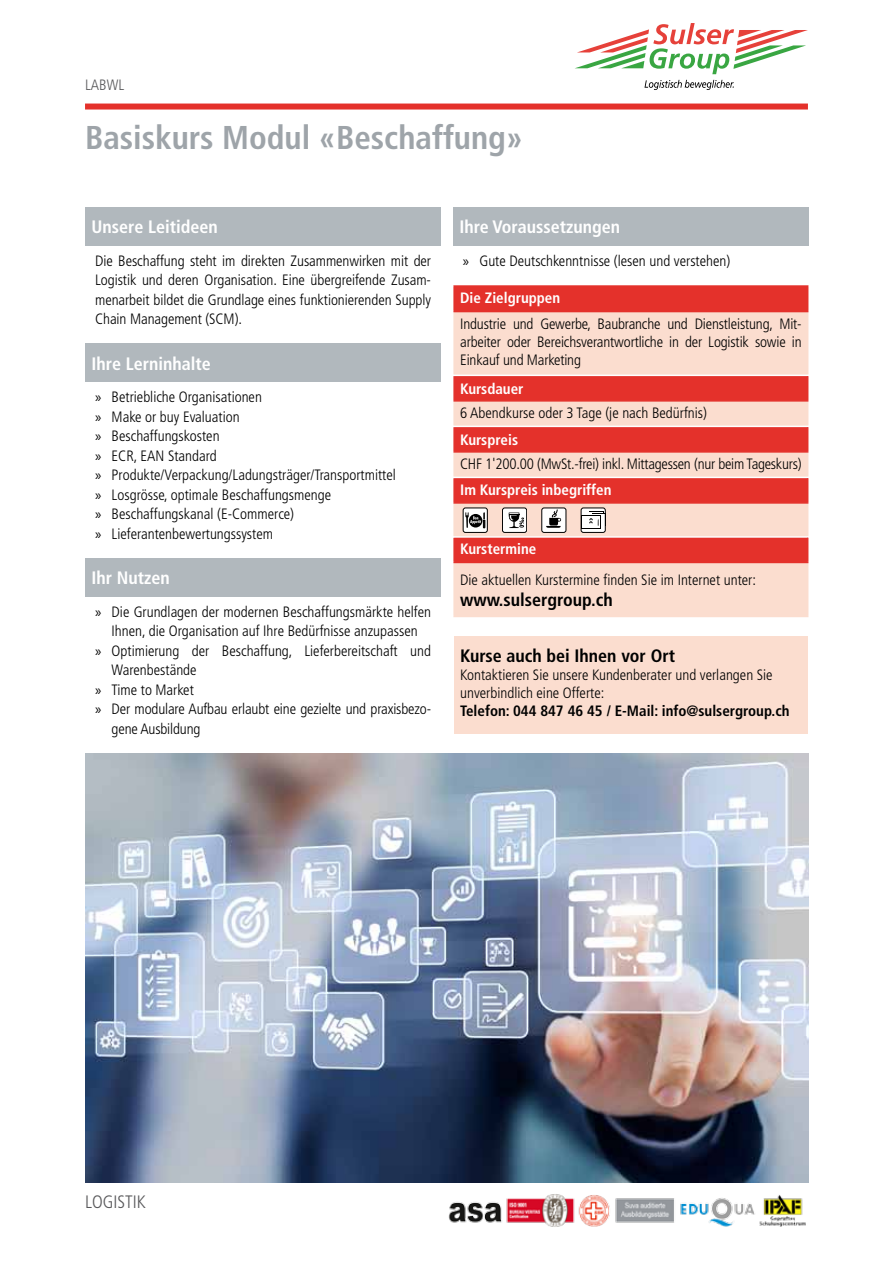
<style>
.page{position:relative;width:893px;height:1263px;background:#fff}
.page>*{position:absolute;margin:0;border:0;box-sizing:border-box;transform-origin:0 0}
.t1{font:700 condensed 33px "Frutiger";color:#9ea4a9}
.t2{font:700 condensed 18px "Frutiger";color:#fff}
.t3{font:700 condensed 18px "Frutiger";color:#000}
.t4{font:300 condensed 18px "Frutiger";color:#58585a}
.t5{font:300 condensed 15px/19.5px "Frutiger";color:#000;text-align:justify}
.t6{font:700 condensed 15px "Frutiger";color:#fff}
.t7{font:700 condensed 15px "Frutiger";color:#000}
.t8{font:300 condensed 15px "Frutiger";color:#58585a}
.s1{font-family:"Myriad Pro";font-weight:400;font-stretch:normal}
</style>
<div class="page">
<div style="left:85px;top:104px;width:723px;height:6px;background:#e4312b"></div>
<img style="left:448px;top:1194px;width:358px;height:33px">
<svg style="left:575px;top:23px;width:233px;height:51px"></svg>
<svg style="left:644px;top:80px;width:90px;height:10px"></svg>
<div style="left:454px;top:286px;width:354px;height:26px;background:#e4312b"></div>
<div style="left:455px;top:312px;width:352px;height:304px;background:#fbddcf"></div>
<svg style="left:455px;top:376px;width:352px;height:186px;background:#ed7b72"></svg>
<hr style="left:453px;top:312px;width:2px;height:63px;background:#fbddcf">
<hr style="left:807px;top:312px;width:1px;height:63px;background:#fbddcf">
<hr style="left:453px;top:402px;width:2px;height:24px;background:#fbddcf">
<hr style="left:453px;top:453px;width:2px;height:24px;background:#fbddcf">
<hr style="left:453px;top:504px;width:2px;height:32px;background:#fbddcf">
<hr style="left:807px;top:504px;width:1px;height:32px;background:#fbddcf">
<hr style="left:453px;top:563px;width:2px;height:53px;background:#fbddcf">
<hr style="left:807px;top:563px;width:1px;height:53px;background:#fbddcf">
<hr style="left:453px;top:616px;width:355px;height:1px;background:#fbddcf">
<hr style="left:453px;top:285px;width:355px;height:2px;background:#e4312b">
<hr style="left:453px;top:287px;width:2px;height:24px;background:#e4312b">
<hr style="left:453px;top:311px;width:355px;height:1px;background:#e4312b">
<hr style="left:453px;top:376px;width:2px;height:24px;background:#e4312b">
<hr style="left:453px;top:375px;width:355px;height:1px;background:#fff">
<hr style="left:453px;top:400px;width:355px;height:2px;background:#e4312b">
<hr style="left:453px;top:427px;width:2px;height:24px;background:#e4312b">
<hr style="left:453px;top:426px;width:355px;height:1px;background:#fff">
<hr style="left:453px;top:451px;width:355px;height:2px;background:#e4312b">
<hr style="left:453px;top:478px;width:2px;height:24px;background:#e4312b">
<hr style="left:453px;top:477px;width:355px;height:1px;background:#fff">
<svg style="left:807px;top:376px;width:1px;height:126px"></svg>
<hr style="left:453px;top:502px;width:355px;height:2px;background:#e4312b">
<hr style="left:453px;top:538px;width:2px;height:24px;background:#e4312b">
<hr style="left:453px;top:536px;width:355px;height:2px;background:#fff">
<svg style="left:807px;top:538px;width:1px;height:24px"></svg>
<hr style="left:453px;top:562px;width:355px;height:1px;background:#e4312b">
<div style="left:86px;top:207px;width:355px;height:39px;background:#b1b8bd"></div>
<div style="left:86px;top:344px;width:355px;height:38px;background:#b1b8bd"></div>
<div style="left:86px;top:558px;width:355px;height:39px;background:#b1b8bd"></div>
<div style="left:453px;top:207px;width:355px;height:39px;background:#b1b8bd"></div>
<img style="left:86px;top:753px;width:722px;height:429px">
<div style="left:542px;top:508px;width:24px;height:24px;background:#fff;border-radius:2px"></div>
<div style="left:542px;top:508px;width:24px;height:25px;border:1px solid #000;border-radius:2px"></div>
<svg style="left:546px;top:509px;width:15px;height:19px"></svg>
<div style="left:502px;top:508px;width:25px;height:24px;background:#fff;border-radius:2px"></div>
<div style="left:502px;top:508px;width:25px;height:25px;border:1px solid #000;border-radius:2px"></div>
<svg style="left:509px;top:512px;width:15px;height:16px"></svg>
<div style="left:463px;top:508px;width:24px;height:24px;background:#fff;border-radius:2px"></div>
<div style="left:463px;top:508px;width:24px;height:25px;border:1px solid #000;border-radius:2px"></div>
<svg style="left:465px;top:512px;width:20px;height:16px"></svg>
<svg style="left:581px;top:508px;width:24px;height:24px"></svg>
<div style="left:589px;top:511px;width:14px;height:11px;background:#000"></div>
<svg style="left:589px;top:512px;width:14px;height:3px"></svg>
<div style="left:592px;top:514px;width:13px;height:12px;background:#fff"></div>
<div style="left:581px;top:515px;width:20px;height:13px;background:#fff"></div>
<div style="left:581px;top:508px;width:24px;height:25px;border:1px solid #000;border-radius:2px"></div>
<svg style="left:589px;top:518px;width:10px;height:8px"></svg>
<div style="left:454px;top:636px;width:354px;height:98px;background:#fbddcf"></div>
<p class="t8" style="left:85px;top:76px;width:41px">LABWL</p>
<h1 class="t1" style="left:85px;top:118px;width:440px">Basiskurs Modul «Beschaffung»</h1>
<p class="t2" style="left:92px;top:216px;width:128px">Unsere Leitideen</p>
<p class="t2" style="left:459px;top:216px;width:162px">Ihre Voraussetzungen</p>
<p class="t5" style="left:95px;top:251px;width:337px">Die Beschaffung steht im direkten Zusammenwirken mit der Logistik und deren Organisation. Eine übergreifende Zusam&shy;menarbeit bildet die Grundlage eines funktionierenden Supply Chain Management (SCM).</p>
<p class="t5" style="left:463px;top:251px;width:269px"><span class="s1">»</span> Gute Deutschkenntnisse (lesen und verstehen)</p>
<p class="t6" style="left:460px;top:289px;width:102px">Die Zielgruppen</p>
<p class="t5" style="left:460px;top:315px;width:343px;line-height:18px">Industrie und Gewerbe, Baubranche und Dienstleistung, Mit&shy;arbeiter oder Bereichsverantwortliche in der Logistik sowie in Einkauf und Marketing</p>
<p class="t6" style="left:460px;top:380px;width:65px">Kursdauer</p>
<p class="t5" style="left:460px;top:403px;width:248px">6 Abendkurse oder 3 Tage (je nach Bedürfnis)</p>
<p class="t6" style="left:460px;top:431px;width:59px">Kurspreis</p>
<p class="t5" style="left:460px;top:454px;width:343px">CHF 1'200.00 (MwSt.-frei) inkl. Mittagessen (nur beim Tageskurs)</p>
<p class="t6" style="left:460px;top:480px;width:153px">Im Kurspreis inbegriffen</p>
<p class="t2" style="left:92px;top:353px;width:121px">Ihre Lerninhalte</p>
<p class="t5" style="left:95px;top:387px;width:302px;text-align:left"><span class="s1">»</span> Betriebliche Organisationen<br><span class="s1">»</span> Make or buy Evaluation<br><span class="s1">»</span> Beschaffungskosten<br><span class="s1">»</span> ECR, EAN Standard<br><span class="s1">»</span> Produkte/Verpackung/Ladungsträger/Transportmittel <span class="s1">»</span> Losgrösse, optimale Beschaffungsmenge<br><span class="s1">»</span> Beschaffungskanal (E-Commerce)<br><span class="s1">»</span> Lieferantenbewertungssystem</p>
<p class="t6" style="left:460px;top:540px;width:78px">Kurstermine</p>
<p class="t5" style="left:460px;top:570px;width:297px">Die aktuellen Kurstermine finden Sie im Internet unter:</p>
<p class="t3" style="left:460px;top:589px;width:154px">www.sulsergroup.ch</p>
<p class="t2" style="left:92px;top:567px;width:80px">Ihr Nutzen</p>
<p class="t5" style="left:95px;top:602px;width:337px"><span class="s1">»</span> Die Grundlagen der modernen Beschaffungsmärkte helfen</p>
<p class="t5" style="left:112px;top:621px;width:308px">Ihnen, die Organisation auf Ihre Bedürfnisse anzupassen</p>
<p class="t5" style="left:95px;top:641px;width:337px"><span class="s1">»</span> Optimierung der Beschaffung, Lieferbereitschaft und</p>
<p class="t5" style="left:112px;top:660px;width:87px">Warenbestände</p>
<p class="t5" style="left:95px;top:680px;width:100px"><span class="s1">»</span> Time to Market</p>
<p class="t5" style="left:95px;top:699px;width:337px"><span class="s1">»</span> Der modulare Aufbau erlaubt eine gezielte und praxisbezo-</p>
<p class="t5" style="left:112px;top:719px;width:90px">gene Ausbildung</p>
<p class="t3" style="left:460px;top:645px;width:216px">Kurse auch bei Ihnen vor Ort</p>
<p class="t5" style="left:460px;top:666px;width:314px;line-height:18px">Kontaktieren Sie unsere Kundenberater und verlangen Sie unverbindlich eine Offerte:</p>
<p class="t7" style="left:460px;top:702px;width:331px">Telefon: 044 847 46 45 / E-Mail: info@sulsergroup.ch</p>
<p class="t4" style="left:85px;top:1192px;width:62px">LOGISTIK</p>
</div>
